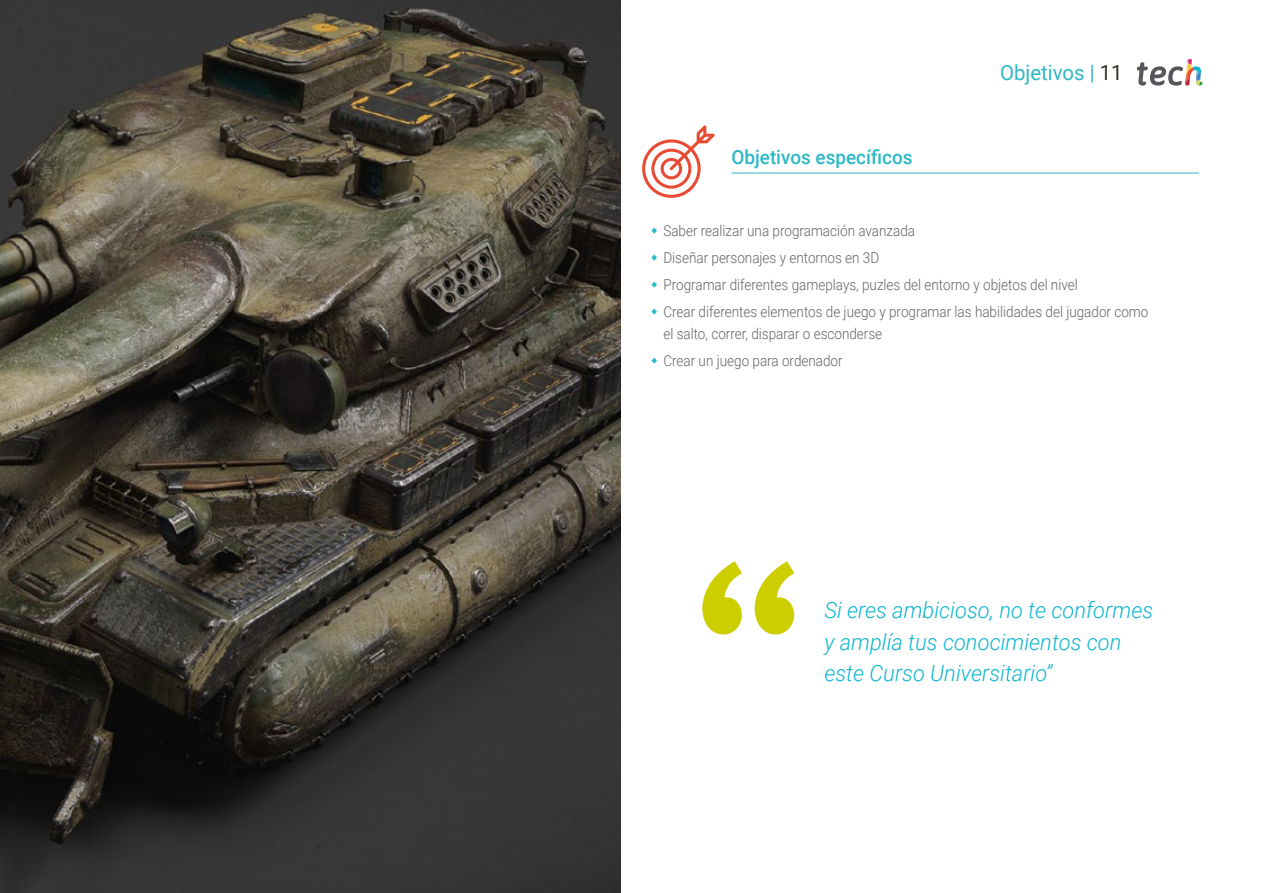
<style>
.page{position:relative;width:1263px;height:893px;background:#fff}
.page>*{position:absolute;margin:0;border:0;box-sizing:border-box;transform-origin:0 0}
.t1{font:italic 300 22.5px/31.5px "Roboto";color:#0fb6cf}
.t2{font:21px "Roboto";color:#2db8c5}
.t3{font:500 19.5px "Roboto";color:#2db8c5}
.t4{font:300 15px/26.7px "Roboto";color:#61646a;scale:.9 1}
.s1{color:#312e20}
</style>
<div class="page">
<hr style="left:731px;top:173px;width:468px;height:1px;background:#2db8c5">
<svg style="left:642px;top:125px;width:73px;height:73px"></svg>
<img style="left:0;top:0;width:621px;height:893px">
<svg style="left:1137px;top:59px;width:65px;height:27px"></svg>
<svg style="left:702px;top:561px;width:92px;height:73px"></svg>
<h3 class="t3" style="left:731px;top:144px;width:183px">Objetivos específicos</h3>
<h2 class="t2" style="left:1000px;top:57px;width:124px">Objetivos | <span class="s1">11</span></h2>
<p class="t4" style="left:663px;top:217px;width:540px">Saber realizar una programación avanzada<br>Diseñar personajes y entornos en 3D<br>Programar diferentes gameplays, puzles del entorno y objetos del nivel<br>Crear diferentes elementos de juego y programar las habilidades del jugador como</p>
<p class="t4" style="left:663px;top:320px;width:245px">el salto, correr, disparar o esconderse<br>Crear un juego para ordenador</p>
<h1 class="t1" style="left:824px;top:594px;width:330px">Si eres ambicioso, no te conformes y amplía tus conocimientos con este Curso Universitario”</h1>
</div>
